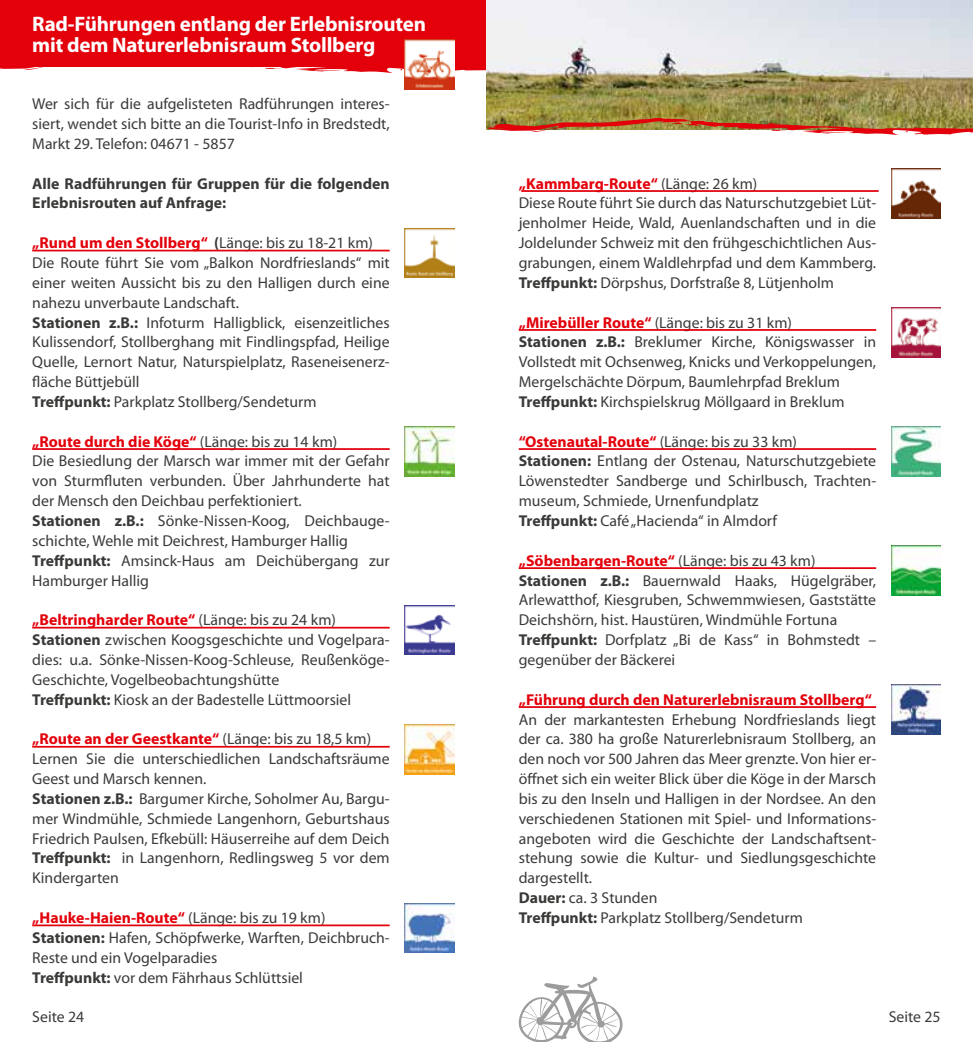
<style>
.page{position:relative;width:973px;height:1042px;background:#fff}
.page>*{position:absolute;margin:0;border:0;box-sizing:border-box;transform-origin:0 0}
.t1{font:700 21px/21px "Myriad Pro";letter-spacing:-.01em;color:#fff}
.t2{font:15.75px/19.8px "Myriad Pro";color:#3a3a39}
.t3{font:700 15.75px/19.8px "Myriad Pro";color:#3a3a39}
.t4{font:700 15.75px "Myriad Pro";color:#e3000b}
.s1{font-weight:700;color:#e3000b}
.s2{font-weight:700}
</style>
<div class="page">
<div style="left:0;top:0;width:486px;height:67px;background:#e3000b"></div>
<hr style="left:32px;top:250px;width:357px;height:1px;background:#e3000b">
<hr style="left:32px;top:448px;width:357px;height:2px;background:#e3000b">
<hr style="left:32px;top:746px;width:357px;height:1px;background:#e3000b">
<hr style="left:32px;top:627px;width:357px;height:1px;background:#e3000b">
<img style="left:404px;top:605px;width:50px;height:50px">
<img style="left:404px;top:427px;width:50px;height:49px">
<img style="left:404px;top:724px;width:50px;height:50px">
<img style="left:404px;top:228px;width:50px;height:50px">
<svg style="left:0;top:53px;width:486px;height:20px"></svg>
<img style="left:404px;top:40px;width:50px;height:49px">
<hr style="left:521px;top:190px;width:357px;height:2px;background:#e3000b">
<hr style="left:518px;top:329px;width:358px;height:2px;background:#e3000b">
<hr style="left:518px;top:448px;width:358px;height:2px;background:#e3000b">
<img style="left:404px;top:903px;width:50px;height:49px">
<img style="left:891px;top:169px;width:49px;height:49px">
<img style="left:891px;top:427px;width:49px;height:49px">
<img style="left:891px;top:308px;width:49px;height:49px">
<hr style="left:518px;top:567px;width:358px;height:2px;background:#e3000b">
<img style="left:891px;top:546px;width:49px;height:49px">
<hr style="left:32px;top:924px;width:357px;height:2px;background:#e3000b">
<hr style="left:518px;top:706px;width:358px;height:2px;background:#e3000b">
<img style="left:486px;top:0;width:486px;height:129px">
<img style="left:487px;top:115px;width:485px;height:20px">
<svg style="left:518px;top:976px;width:104px;height:66px"></svg>
<img style="left:891px;top:685px;width:49px;height:49px">
<h1 class="t1" style="left:32px;top:13px;width:395px">Rad-Führungen entlang der Erlebnisrouten mit dem Naturerlebnisraum Stollberg</h1>
<p class="t2" style="left:32px;top:94px;width:359px;text-align:justify">Wer sich für die aufgelisteten Radführungen interes&shy;siert, wendet sich bitte an die Tourist-Info in Bredstedt, Markt 29. Telefon: 04671 - 5857</p>
<p class="t3" style="left:32px;top:173px;width:359px">Alle Radführungen für Gruppen für die folgenden<br>Erlebnisrouten auf Anfrage:</p>
<p class="t2" style="left:32px;top:233px;width:359px"><span class="s1">„Rund um den Stollberg“</span> <span class="s2">(</span>Länge: bis zu 18-21 km)<br>Die Route führt Sie vom „Balkon Nordfrieslands“ mit einer weiten Aussicht bis zu den Halligen durch eine nahezu unverbaute Landschaft.<br><span class="s2">Stationen z.B.:</span> Infoturm Halligblick, eisenzeitliches Kulissendorf, Stollberghang mit Findlingspfad, Heilige Quelle, Lernort Natur, Naturspielplatz, Raseneisenerz&shy;fläche Büttjebüll<br><span class="s2">Treffpunkt:</span> Parkplatz Stollberg/Sendeturm</p>
<p class="t2" style="left:32px;top:431px;width:359px"><span class="s1">„Route durch die Köge“</span> (Länge: bis zu 14 km)<br>Die Besiedlung der Marsch war immer mit der Gefahr von Sturmfluten verbunden. Über Jahrhunderte hat der Mensch den Deichbau perfektioniert.<br><span class="s2">Stationen z.B.:</span> Sönke-Nissen-Koog, Deichbauge&shy;schichte, Wehle mit Deichrest, Hamburger Hallig <span class="s2">Treffpunkt:</span> Amsinck-Haus am Deichübergang zur Hamburger Hallig</p>
<p class="t2" style="left:32px;top:610px;width:359px"><span class="s1">„Beltringharder Route“</span> (Länge: bis zu 24 km)<br><span class="s2">Stationen</span> zwischen Koogsgeschichte und Vogelpara&shy;dies: u.a. Sönke-Nissen-Koog-Schleuse, Reußenköge-Geschichte, Vogelbeobachtungshütte<br><span class="s2">Treffpunkt:</span> Kiosk an der Badestelle Lüttmoorsiel</p>
<p class="t2" style="left:32px;top:729px;width:359px"><span class="s1">„Route an der Geestkante“</span> (Länge: bis zu 18,5 km)<br>Lernen Sie die unterschiedlichen Landschaftsräume Geest und Marsch kennen.<br><span class="s2">Stationen z.B.:</span> Bargumer Kirche, Soholmer Au, Bargu&shy;mer Windmühle, Schmiede Langenhorn, Geburtshaus Friedrich Paulsen, Efkebüll: Häuserreihe auf dem Deich <span class="s2">Treffpunkt:</span> in Langenhorn, Redlingsweg 5 vor dem Kindergarten</p>
<p class="t2" style="left:32px;top:907px;width:359px"><span class="s1">„Hauke-Haien-Route“</span> (Länge: bis zu 19 km)<br><span class="s2">Stationen:</span> Hafen, Schöpfwerke, Warften, Deichbruch-Reste und ein Vogelparadies<br><span class="s2">Treffpunkt:</span> vor dem Fährhaus Schlüttsiel</p>
<p class="t2" style="left:518px;top:173px;width:359px"><span class="s1">„Kammbarg-Route“</span> (Länge: 26 km)<br>Diese Route führt Sie durch das Naturschutzgebiet Lüt&shy;jenholmer Heide, Wald, Auenlandschaften und in die Joldelunder Schweiz mit den frühgeschichtlichen Aus&shy;grabungen, einem Waldlehrpfad und dem Kammberg.<br><span class="s2">Treffpunkt:</span> Dörpshus, Dorfstraße 8, Lütjenholm</p>
<p class="t2" style="left:518px;top:312px;width:359px"><span class="s1">„Mirebüller Route“</span> (Länge: bis zu 31 km)<br><span class="s2">Stationen z.B.:</span> Breklumer Kirche, Königswasser in Vollstedt mit Ochsenweg, Knicks und Verkoppelungen, Mergelschächte Dörpum, Baumlehrpfad Breklum <span class="s2">Treffpunkt:</span> Kirchspielskrug Möllgaard in Breklum</p>
<p class="t2" style="left:518px;top:431px;width:359px"><span class="s1">“Ostenautal-Route“</span> (Länge: bis zu 33 km)<br><span class="s2">Stationen:</span> Entlang der Ostenau, Naturschutzgebiete Löwenstedter Sandberge und Schirlbusch, Trachten&shy;museum, Schmiede, Urnenfundplatz<br><span class="s2">Treffpunkt:</span> Café „Hacienda“ in Almdorf</p>
<p class="t2" style="left:518px;top:550px;width:359px"><span class="s1">„Söbenbargen-Route“</span> (Länge: bis zu 43 km)<br><span class="s2">Stationen z.B.:</span> Bauernwald Haaks, Hügelgräber, Arlewatthof, Kiesgruben, Schwemmwiesen, Gaststätte Deichshörn, hist. Haustüren, Windmühle Fortuna <span class="s2">Treffpunkt:</span> Dorfplatz „Bi de Kass“ in Bohmstedt – gegenüber der Bäckerei</p>
<p class="t4" style="left:518px;top:689px;width:354px">„Führung durch den Naturerlebnisraum Stollberg“</p>
<p class="t2" style="left:518px;top:709px;width:359px">An der markantesten Erhebung Nordfrieslands liegt der ca. 380 ha große Naturerlebnisraum Stollberg, an den noch vor 500 Jahren das Meer grenzte. Von hier er&shy;öffnet sich ein weiter Blick über die Köge in der Marsch bis zu den Inseln und Halligen in der Nordsee. An den verschiedenen Stationen mit Spiel- und Informations&shy;angeboten wird die Geschichte der Landschaftsent&shy;stehung sowie die Kultur- und Siedlungsgeschichte dargestellt.<br><span class="s2">Dauer:</span> ca. 3 Stunden<br><span class="s2">Treffpunkt:</span> Parkplatz Stollberg/Sendeturm</p>
<p class="t2" style="left:32px;top:1006px;width:53px">Seite 24</p>
<p class="t2" style="left:888px;top:1006px;width:53px">Seite 25</p>
</div>
